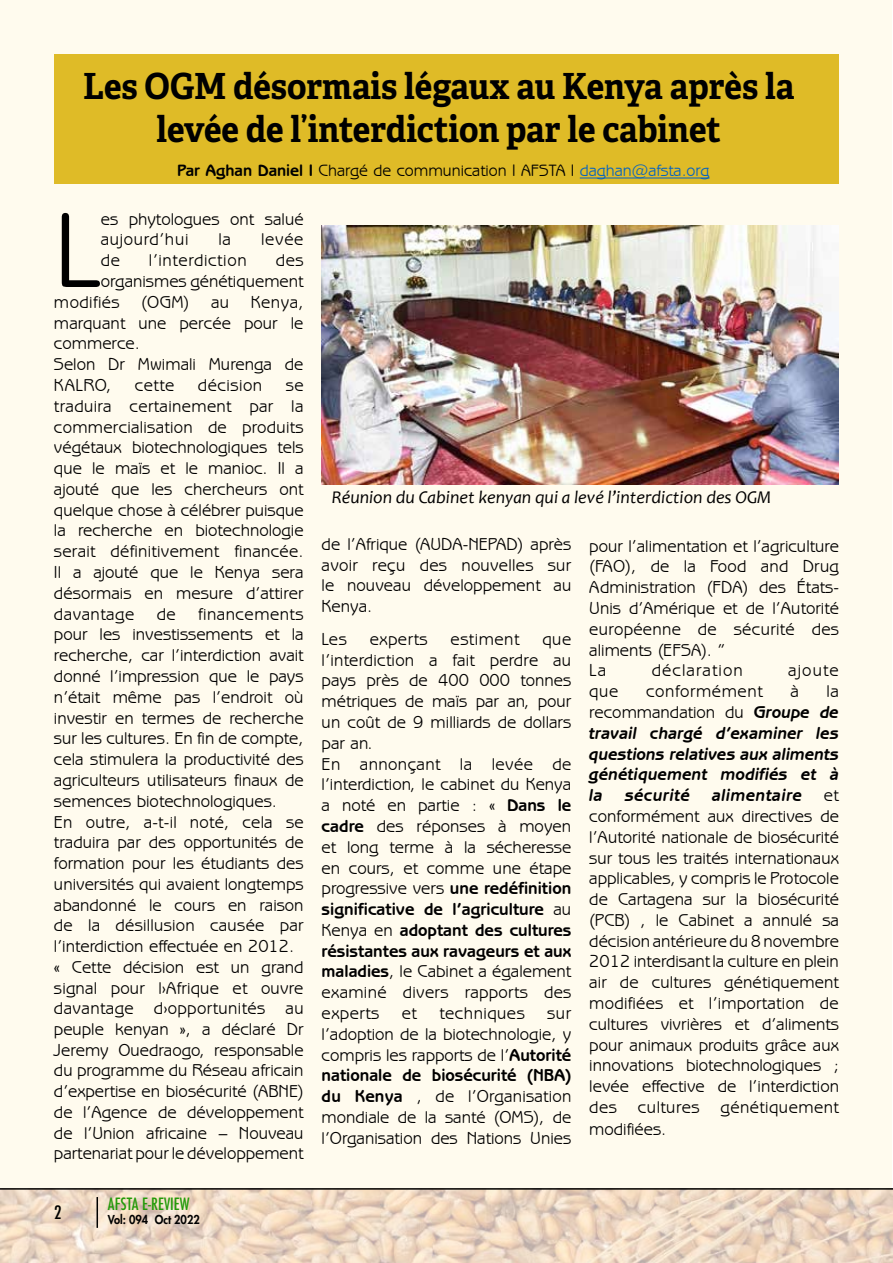
<style>
.page{position:relative;width:893px;height:1263px;background:#fff}
.page>*{position:absolute;margin:0;border:0;box-sizing:border-box;transform-origin:0 0}
.t1{font:108.45px "Benguiat Gothic IT Cby BT";color:#000}
.t2{font:700 36px/43.2px "Adelle";color:#000;text-align:center;scale:.93 1}
.t3{font:italic 18px "Candara";color:#000}
.t4{font:500 condensed 18px "Futura";color:#000}
.t5{font:17.25px/20.9px "Benguiat Gothic IT Cby BT";color:#000}
.t6{font:italic 700 17.25px/20.9px "Benguiat Gothic IT Cby BT";letter-spacing:.01em;color:#000;text-align:justify}
.t7{font:17.25px "Benguiat Gothic IT Cby BT";letter-spacing:.025em;color:#000}
.t8{font:17.25px "Benguiat Gothic IT Cby BT";letter-spacing:.035em;color:#000}
.t9{font:17.25px "Benguiat Gothic IT Cby BT";letter-spacing:.06em;color:#000}
.t10{font:17.25px "Benguiat Gothic IT Cby BT";letter-spacing:.03em;color:#000}
.t11{font:16.5px "Benguiat Gothic IT Cby BT";color:#000}
.t12{font:500 condensed 16.5px "Futura";color:#239a09}
.t13{font:800 12px "Futura Std";color:#000;scale:.92 1}
.s1{font-weight:700}
.s2{color:#0563c1}
.s3{font-weight:400;font-style:normal}
</style>
<div class="page">
<img style="left:0;top:1190px;width:893px;height:73px">
<hr style="left:97px;top:1197px;width:1px;height:31px;background:#000">
<hr style="left:0;top:1188px;width:893px;height:2px;background:#000">
<div style="left:1px;top:0;width:891px;height:1187px;background:#fffbee"></div>
<div style="left:55px;top:54px;width:784px;height:130px;background:#dfbb27"></div>
<hr style="left:580px;top:178px;width:129px;height:1px;background:#0563c1">
<img style="left:322px;top:225px;width:517px;height:259px">
<h2 class="t2" style="left:83px;top:65px;width:766px">Les OGM désormais légaux au Kenya après la levée de l’interdiction par le cabinet</h2>
<p class="t11" style="left:177px;top:161px;width:534px"><span class="s1">Par Aghan Daniel I</span> Chargé de communication I AFSTA I <span class="s2">daghan@afsta.org</span></p>
<h1 class="t1" style="left:54px;top:183px;width:48px">L</h1>
<p class="t5" style="left:101px;top:208px;width:204px">es phytologues ont salué aujourd’hui</p>
<p class="t5" style="left:219px;top:229px;width:14px">la</p>
<p class="t5" style="left:261px;top:229px;width:44px">levée</p>
<p class="t5" style="left:101px;top:250px;width:21px">de</p>
<p class="t8" style="left:149px;top:250px;width:99px">l’interdiction</p>
<p class="t5" style="left:276px;top:250px;width:30px">des</p>
<p class="t5" style="left:101px;top:270px;width:204px">organismes génétiquement</p>
<p class="t7" style="left:54px;top:291px;width:67px">modifiés</p>
<p class="t5" style="left:141px;top:291px;width:50px">(OGM)</p>
<p class="t5" style="left:54px;top:291px;width:251px;text-indent:157px">au Kenya, marquant une percée pour le commerce.<br>Selon Dr Mwimali Murenga de<br>KALRO,</p>
<p class="t5" style="left:135px;top:374px;width:41px">cette</p>
<p class="t10" style="left:198px;top:374px;width:66px">décision</p>
<p class="t5" style="left:54px;top:374px;width:251px;text-align:justify;text-indent:232px">se traduira certainement par la commercialisation de produits végétaux biotechnologiques tels que le maïs et le manioc. Il a ajouté que les chercheurs ont quelque chose à célébrer puisque la recherche en biotechnologie serait définitivement financée.<br>Il a ajouté que le Kenya sera désormais en mesure d’attirer davantage</p>
<p class="t5" style="left:54px;top:603px;width:251px;text-indent:144px">financements pour les investissements et la recherche, car l’interdiction avait donné l’impression que le pays n’était même pas l’endroit où investir en termes de recherche sur les cultures. En fin de compte, cela stimulera la productivité des agriculteurs utilisateurs finaux de semences biotechnologiques.<br>En outre, a-t-il noté, cela se traduira par des opportunités de formation pour les étudiants des universités qui avaient longtemps abandonné le cours en raison de la désillusion causée par l’interdiction effectuée en 2012. « Cette décision est un grand signal pour l›Afrique et ouvre davantage d›opportunités au peuple kenyan », a déclaré Dr<br>Jeremy Ouedraogo, responsable du programme du Réseau africain d’expertise en biosécurité (ABNE) de l’Agence de développement de l’Union africaine – Nouveau partenariat pour le développement</p>
<p class="t5" style="left:157px;top:603px;width:21px">de</p>
<p class="t4" style="left:54px;top:1201px;width:9px">2</p>
<p class="t12" style="left:108px;top:1193px;width:83px">AFSTA E-REVIEW</p>
<p class="t13" style="left:108px;top:1212px;width:101px">Vol: 094 Oct 2022</p>
<p class="t3" style="left:332px;top:486px;width:441px">Réunion du Cabinet kenyan qui a levé l’interdiction des OGM</p>
<p class="t5" style="left:589px;top:535px;width:251px">pour l’alimentation et l’agriculture (FAO), de la Food and Drug<br>Administration (FDA) des États-<br>Unis d’Amérique et de l’Autorité européenne de sécurité des aliments (EFSA). ”<br>La</p>
<p class="t5" style="left:322px;top:533px;width:251px;text-align:justify">de l’Afrique (AUDA-NEPAD) après avoir reçu des nouvelles sur le nouveau développement au Kenya.</p>
<p class="t5" style="left:322px;top:628px;width:27px">Les</p>
<p class="t7" style="left:370px;top:628px;width:59px">experts</p>
<p class="t7" style="left:451px;top:628px;width:70px">estiment</p>
<p class="t5" style="left:322px;top:628px;width:251px;text-indent:221px">que l’interdiction a fait perdre au pays près de 400 000 tonnes métriques de maïs par an, pour un coût de 9 milliards de dollars par an.<br>En annonçant la levée de l’interdiction, le cabinet du Kenya a noté en partie : « <span class="s1">Dans le cadre</span> des réponses à moyen et long terme à la sécheresse en cours, et comme une étape progressive vers <span class="s1">une redéfinition significative de l’agriculture</span> au<br>Kenya en <span class="s1">adoptant des cultures résistantes aux ravageurs et aux maladies</span>, le Cabinet a également examiné divers rapports des experts</p>
<p class="t9" style="left:652px;top:660px;width:93px">déclaration</p>
<p class="t5" style="left:788px;top:660px;width:52px">ajoute</p>
<p class="t5" style="left:589px;top:680px;width:31px">que</p>
<p class="t8" style="left:646px;top:681px;width:118px">conformément</p>
<p class="t5" style="left:790px;top:680px;width:10px">à</p>
<p class="t6" style="left:589px;top:680px;width:251px;text-indent:237px"><span class="s3">la recommandation du</span> Groupe de travail chargé d’examiner les questions relatives aux aliments génétiquement modifiés et à la</p>
<p class="t6" style="left:625px;top:784px;width:67px">sécurité</p>
<p class="t6" style="left:712px;top:784px;width:92px">alimentaire</p>
<p class="t5" style="left:589px;top:784px;width:251px;text-align:justify;text-indent:235px">et conformément aux directives de l’Autorité nationale de biosécurité sur tous les traités internationaux applicables, y compris le Protocole de Cartagena sur la biosécurité (PCB) , le Cabinet a annulé sa décision antérieure du 8 novembre 2012 interdisantla culture en plein air de cultures génétiquement modifiées et l’importation de cultures vivrières et d’aliments pour animaux produits grâce aux innovations biotechnologiques ; levée effective de l’interdiction des cultures génétiquement modifiées.</p>
<p class="t5" style="left:402px;top:1002px;width:17px">et</p>
<p class="t7" style="left:439px;top:1002px;width:87px">techniques</p>
<p class="t5" style="left:322px;top:1002px;width:251px;text-align:justify;text-indent:226px">sur l’adoption de la biotechnologie, y compris les rapports de l’<span class="s1">Autorité nationale de biosécurité (NBA) du Kenya</span> , de l’Organisation mondiale de la santé (OMS), de l’Organisation des Nations Unies</p>
</div>
